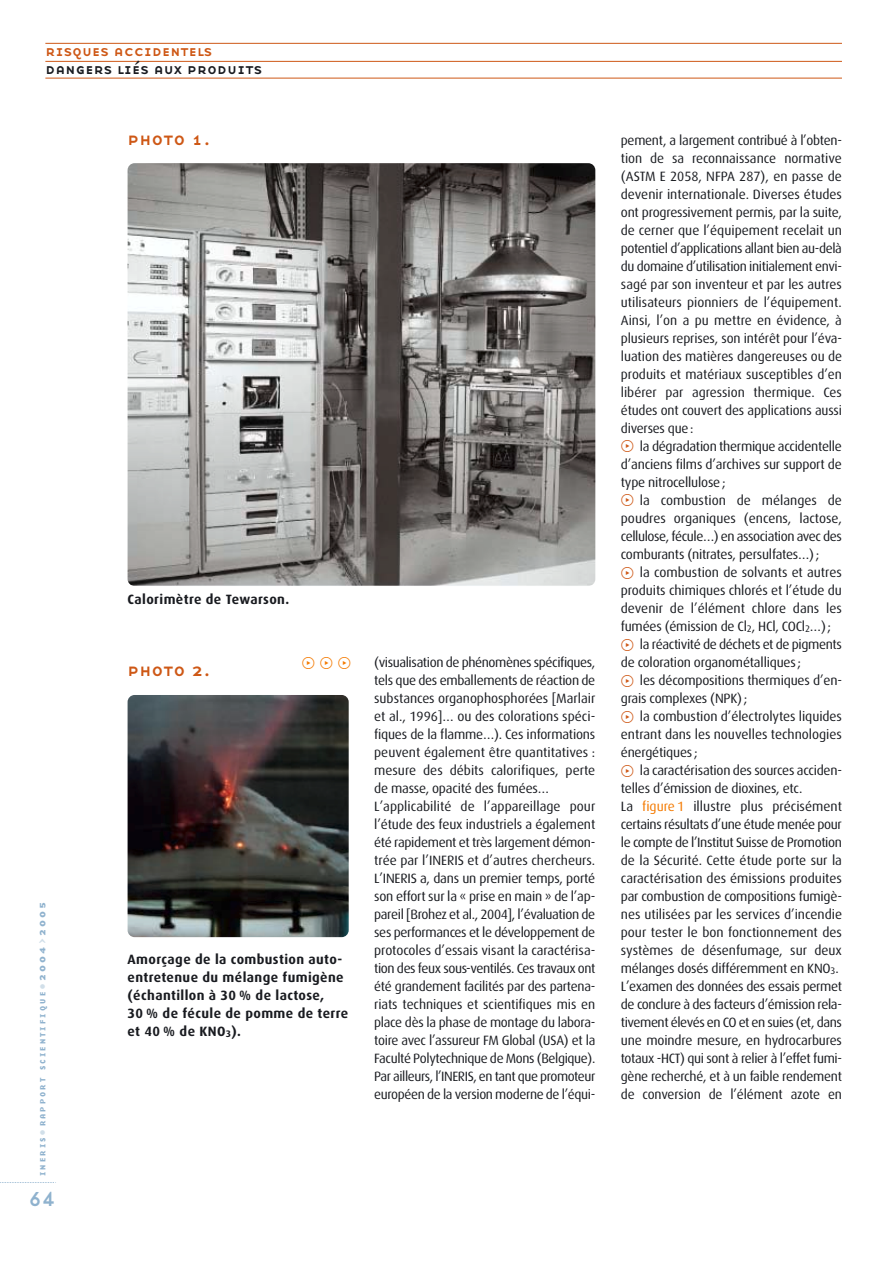
<style>
.page{position:relative;width:893px;height:1262px;background:#fff}
.page>*{position:absolute;margin:0;border:0;box-sizing:border-box;transform-origin:0 0}
.t1{font:21px "Base Nine";color:#8fb2ce}
.t2{font:18px "Base Nine Small Caps";color:#ce5816}
.t3{font:15px "Base Nine Small Caps";color:#191b20}
.t4{font:15px "Base Nine Small Caps";color:#ce5816}
.t5{font:15px "Mini Pics Directional RT";color:#f47a00}
.t6{font:13.5px/18px "Dax";letter-spacing:-.015em;color:#191b20}
.t7{font:700 13.5px/18px "Dax";letter-spacing:.03em;color:#191b20}
.t8{font:7.8px "Base Nine SCB";letter-spacing:.265em;color:#8fb2ce}
.s1{font-size:10.5px;color:#d1dfe9}
.s2{font-size:10.5px}
.s3{font-family:"Mini Pics Directional RT";font-size:15px;color:#ce5816}
.s4{color:#f47a00}
</style>
<div class="page">
<svg style="left:0;top:1182px;width:56px;height:1px"></svg>
<img style="left:128px;top:695px;width:221px;height:242px;border-radius:7px">
<hr style="left:45px;top:43px;width:797px;height:1px;background:#ce5816">
<hr style="left:45px;top:61px;width:797px;height:1px;background:#ce5816">
<hr style="left:45px;top:78px;width:797px;height:1px;background:#ce5816">
<img style="left:128px;top:163px;width:467px;height:423px;border-radius:7px">
<p class="t4" style="left:45px;top:42px;width:168px">risques accidentels</p>
<p class="t3" style="left:45px;top:60px;width:218px">dangers liés aux produits</p>
<h2 class="t2" style="left:128px;top:128px;width:85px">photo 1.</h2>
<p class="t8" style="left:38px;top:1176px;width:275px;rotate:-90deg">INERIS<span class="s1">•</span>RAPPORT SCIENTIFIQUE<span class="s1">•</span><span class="s2">2004</span><span class="s1">&gt;</span><span class="s2">2005</span></p>
<h1 class="t1" style="left:28px;top:1190px;width:29px">64</h1>
<p class="t7" style="left:128px;top:591px;width:163px">Calorimètre de Tewarson.</p>
<h2 class="t2" style="left:128px;top:659px;width:85px">photo 2.</h2>
<p class="t5" style="left:302px;top:654px;width:51px">Z Z Z</p>
<p class="t7" style="left:128px;top:951px;width:222px">Amorçage de la combustion auto&shy;entretenue du mélange fumigène (échantillon à 30 % de lactose,<br>30 % de fécule de pomme de terre et 40 % de KNO<sub>3</sub>).</p>
<p class="t6" style="left:374px;top:654px;width:223px">(visualisation de phénomènes spécifiques, tels que des emballements de réaction de substances organophosphorées [Marlair et al., 1996]… ou des colorations spéci&shy;fiques de la flamme…). Ces informations peuvent également être quantitatives : mesure des débits calorifiques, perte de masse, opacité des fumées… L’applicabilité de l’appareillage pour l’étude des feux industriels a également été rapidement et très largement démon&shy;trée par l’INERIS et d’autres chercheurs.<br>L’INERIS a, dans un premier temps, porté son effort sur la « prise en main » de l’ap&shy;pareil [Brohez et al., 2004], l’évaluation de ses performances et le développement de protocoles d’essais visant la caractérisa&shy;tion des feux sous-ventilés. Ces travaux ont été grandement facilités par des partena&shy;riats techniques et scientifiques mis en place dès la phase de montage du labora&shy;toire avec l’assureur FM Global (USA) et la Faculté Polytechnique de Mons (Belgique).<br>Par ailleurs, l’INERIS, en tant que promoteur européen de la version moderne de l’équi-</p>
<p class="t6" style="left:621px;top:132px;width:223px">pement, a largement contribué à l’obten&shy;tion de sa reconnaissance normative (ASTM E 2058, NFPA 287), en passe de devenir internationale. Diverses études ont progressivement permis, par la suite, de cerner que l’équipement recelait un potentiel d’applications allant bien au-delà du domaine d’utilisation initialement envi&shy;sagé par son inventeur et par les autres utilisateurs pionniers de l’équipement.<br>Ainsi, l’on a pu mettre en évidence, à plusieurs reprises, son intérêt pour l’éva&shy;luation des matières dangereuses ou de produits et matériaux susceptibles d’en libérer par agression thermique. Ces études ont couvert des applications aussi diverses que:<br><span class="s3">Z</span> la dégradation thermique accidentelle d’anciens films d’archives sur support de type nitrocellulose;<br><span class="s3">Z</span> la combustion de mélanges de poudres organiques (encens, lactose, cellulose, fécule…) en association avec des comburants (nitrates, persulfates…);<br><span class="s3">Z</span> la combustion de solvants et autres produits chimiques chlorés et l’étude du devenir de l’élément chlore dans les fumées (émission de Cl<sub>2</sub>, HCl, COCl<sub>2</sub>…); <span class="s3">Z</span> la réactivité de déchets et de pigments de coloration organométalliques;<br><span class="s3">Z</span> les décompositions thermiques d’en&shy;grais complexes (NPK);<br><span class="s3">Z</span> la combustion d’électrolytes liquides entrant dans les nouvelles technologies énergétiques;<br><span class="s3">Z</span> la caractérisation des sources acciden&shy;telles d’émission de dioxines, etc.<br>La <span class="s4">figure 1</span> illustre plus précisément certains résultats d’une étude menée pour le compte de l’Institut Suisse de Promotion de la Sécurité. Cette étude porte sur la caractérisation des émissions produites par combustion de compositions fumigè&shy;nes utilisées par les services d’incendie pour tester le bon fonctionnement des systèmes de désenfumage, sur deux mélanges dosés différemment en KNO<sub>3</sub>.<br>L’examen des données des essais permet de conclure à des facteurs d’émission rela&shy;tivement élevés en CO et en suies (et, dans une moindre mesure, en hydrocarbures totaux -HCT) qui sont à relier à l’effet fumi&shy;gène recherché, et à un faible rendement de conversion de l’élément azote en</p>
</div>
